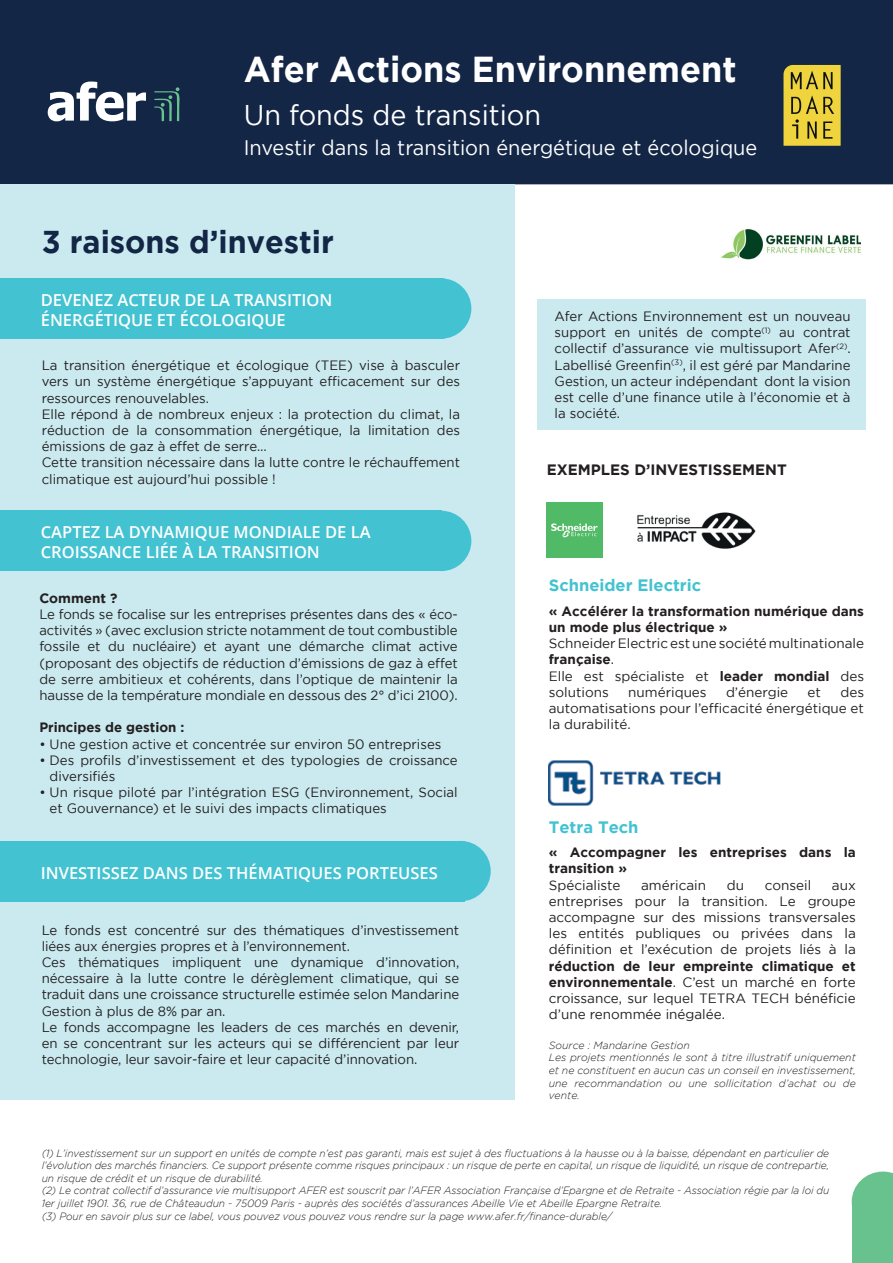
<style>
.page{position:relative;width:893px;height:1263px;background:#fff}
.page>*{position:absolute;margin:0;border:0;box-sizing:border-box;transform-origin:0 0}
.t1{font:700 36px "Gotham";color:#fff;scale:.95 1}
.t2{font:700 31.5px "Gotham";color:#132646}
.t3{font:28.5px "Gotham";color:#fff;scale:.95 1}
.t4{font:21px "Gotham";color:#fff;scale:.95 1}
.t5{font:600 16.5px/19.8px "Open Sans";color:#fff}
.t6{font:700 16.5px "Gotham";color:#43c2d1}
.t7{font:700 15px "Gotham";color:#231f20}
.t8{font:13.5px/16.2px "Gotham";color:#231f20}
.t9{font:700 13.5px/16.2px "Gotham";color:#231f20}
.t10{font:italic 300 10.5px/12.6px "Gotham";letter-spacing:-.005em;color:#231f20}
.s1{font-weight:700}
</style>
<div class="page">
<div style="left:538px;top:300px;width:328px;height:130px;background:#caeaef"></div>
<div style="left:0;top:0;width:893px;height:184px;background:#132646"></div>
<svg style="left:48px;top:82px;width:98px;height:39px"></svg>
<svg style="left:154px;top:87px;width:26px;height:34px"></svg>
<div style="left:0;top:184px;width:514px;height:916px;background:#caeaef"></div>
<div style="left:0;top:278px;width:444px;height:61px;background:#43c2d1"></div>
<div style="left:411px;top:278px;width:60px;height:61px;background:#43c2d1;border-radius:50%"></div>
<div style="left:0;top:511px;width:442px;height:60px;background:#43c2d1"></div>
<div style="left:411px;top:511px;width:60px;height:60px;background:#43c2d1;border-radius:50%"></div>
<div style="left:0;top:841px;width:465px;height:60px;background:#43c2d1"></div>
<div style="left:430px;top:841px;width:61px;height:60px;background:#43c2d1;border-radius:50%"></div>
<img style="left:547px;top:503px;width:55px;height:55px">
<img style="left:637px;top:512px;width:119px;height:37px">
<img style="left:548px;top:760px;width:173px;height:46px">
<svg style="left:852px;top:1171px;width:41px;height:31px"></svg>
<div style="left:852px;top:1202px;width:41px;height:61px;background:#68c28d"></div>
<img style="left:721px;top:229px;width:140px;height:31px">
<svg style="left:783px;top:65px;width:58px;height:81px;background:#cbb537"></svg>
<h1 class="t1" style="left:244px;top:49px;width:520px">Afer Actions Environnement</h1>
<h3 class="t3" style="left:244px;top:99px;width:314px">Un fonds de transition</h3>
<h3 class="t4" style="left:244px;top:136px;width:542px">Investir dans la transition énergétique et écologique</h3>
<h2 class="t2" style="left:42px;top:224px;width:294px">3 raisons d’investir</h2>
<p class="t5" style="left:41px;top:290px;width:293px">DEVENEZ ACTEUR DE LA TRANSITION<br>ÉNERGÉTIQUE ET ÉCOLOGIQUE</p>
<p class="t8" style="left:42px;top:357px;width:420px">La transition énergétique et écologique (TEE) vise à basculer vers un système énergétique s’appuyant efficacement sur des ressources renouvelables.<br>Elle répond à de nombreux enjeux : la protection du climat, la réduction de la consommation énergétique, la limitation des émissions de gaz à effet de serre…<br>Cette transition nécessaire dans la lutte contre le réchauffement climatique est aujourd’hui possible !</p>
<p class="t5" style="left:41px;top:522px;width:331px">CAPTEZ LA DYNAMIQUE MONDIALE DE LA<br>CROISSANCE LIÉE À LA TRANSITION</p>
<p class="t9" style="left:39px;top:590px;width:80px">Comment ?</p>
<p class="t8" style="left:39px;top:606px;width:420px;text-align:justify">Le fonds se focalise sur les entreprises présentes dans des « éco&shy;activités » (avec exclusion stricte notamment de tout combustible fossile et du nucléaire) et ayant une démarche climat active (proposant des objectifs de réduction d’émissions de gaz à effet de serre ambitieux et cohérents, dans l’optique de maintenir la hausse de la température mondiale en dessous des 2° d’ici 2100).</p>
<p class="t9" style="left:39px;top:719px;width:146px">Principes de gestion :</p>
<p class="t8" style="left:39px;top:735px;width:404px">• Une gestion active et concentrée sur environ 50 entreprises</p>
<p class="t8" style="left:50px;top:752px;width:410px;text-indent:-10px">• Des profils d’investissement et des typologies de croissance diversifiés</p>
<p class="t8" style="left:50px;top:784px;width:410px;text-indent:-10px">• Un risque piloté par l’intégration ESG (Environnement, Social et Gouvernance) et le suivi des impacts climatiques</p>
<p class="t5" style="left:41px;top:862px;width:399px">INVESTISSEZ DANS DES THÉMATIQUES PORTEUSES</p>
<p class="t8" style="left:42px;top:921px;width:419px">Le fonds est concentré sur des thématiques d’investissement liées aux énergies propres et à l’environnement.<br>Ces thématiques impliquent une dynamique d’innovation, nécessaire à la lutte contre le dérèglement climatique, qui se traduit dans une croissance structurelle estimée selon Mandarine Gestion à plus de 8% par an.<br>Le fonds accompagne les leaders de ces marchés en devenir, en se concentrant sur les acteurs qui se différencient par leur technologie, leur savoir-faire et leur capacité d’innovation.</p>
<p class="t8" style="left:555px;top:308px;width:297px;text-align:justify">Afer Actions Environnement est un nouveau support en unités de compte<sup>(1)</sup> au contrat collectif d’assurance vie multissuport Afer<sup>(2)</sup>.<br>Labellisé Greenfin<sup>(3)</sup>, il est géré par Mandarine Gestion, un acteur indépendant dont la vision est celle d’une finance utile à l’économie et à la société.</p>
<p class="t7" style="left:547px;top:461px;width:242px">EXEMPLES D’INVESTISSEMENT</p>
<p class="t6" style="left:549px;top:576px;width:154px">Schneider Electric</p>
<p class="t9" style="left:549px;top:603px;width:317px">« Accélérer la transformation numérique dans un mode plus électrique »</p>
<p class="t8" style="left:549px;top:635px;width:317px">Schneider Electric est une société multinationale <span class="s1">française</span>.<br>Elle est spécialiste et <span class="s1">leader mondial</span> des solutions</p>
<p class="t8" style="left:628px;top:684px;width:80px">numériques</p>
<p class="t8" style="left:726px;top:684px;width:64px">d’énergie</p>
<p class="t8" style="left:808px;top:684px;width:15px">et</p>
<p class="t8" style="left:549px;top:684px;width:317px;text-align:justify;text-indent:292px">des automatisations pour l’efficacité énergétique et la durabilité.</p>
<p class="t6" style="left:549px;top:817px;width:91px">Tetra Tech</p>
<p class="t9" style="left:549px;top:844px;width:308px">« Accompagner les entreprises dans la transition »</p>
<p class="t8" style="left:549px;top:876px;width:73px">Spécialiste</p>
<p class="t8" style="left:641px;top:876px;width:67px">américain</p>
<p class="t8" style="left:727px;top:876px;width:19px">du</p>
<p class="t8" style="left:765px;top:876px;width:48px">conseil</p>
<p class="t8" style="left:549px;top:876px;width:309px;text-align:justify;text-indent:283px">aux entreprises pour la transition. Le groupe accompagne sur des missions transversales les entités publiques ou privées dans la définition et l’exécution de projets liés à la</p>
<p class="t8" style="left:549px;top:957px;width:308px;text-align:justify"><span class="s1">réduction de leur empreinte climatique et environnementale</span>. C’est un marché en forte croissance, sur lequel TETRA TECH bénéficie d’une renommée inégalée.</p>
<p class="t10" style="left:549px;top:1039px;width:309px">Source : Mandarine Gestion<br>Les projets mentionnés le sont à titre illustratif uniquement et ne constituent en aucun cas un conseil en investissement, une recommandation ou une sollicitation d’achat ou de vente.</p>
<p class="t10" style="left:42px;top:1147px;width:789px">(1) L’investissement sur un support en unités de compte n’est pas garanti, mais est sujet à des fluctuations à la hausse ou à la baisse, dépendant en particulier de l’évolution des marchés financiers. Ce support présente comme risques principaux : un risque de perte en capital, un risque de liquidité, un risque de contrepartie, un risque de crédit et un risque de durabilité.<br>(2) Le contrat collectif d’assurance vie multisupport AFER est souscrit par l’AFER Association Française d’Epargne et de Retraite - Association régie par la loi du 1er juillet 1901. 36, rue de Châteaudun - 75009 Paris - auprès des sociétés d’assurances Abeille Vie et Abeille Epargne Retraite.<br>(3) Pour en savoir plus sur ce label, vous pouvez vous pouvez vous rendre sur la page www.afer.fr/finance-durable/</p>
</div>
